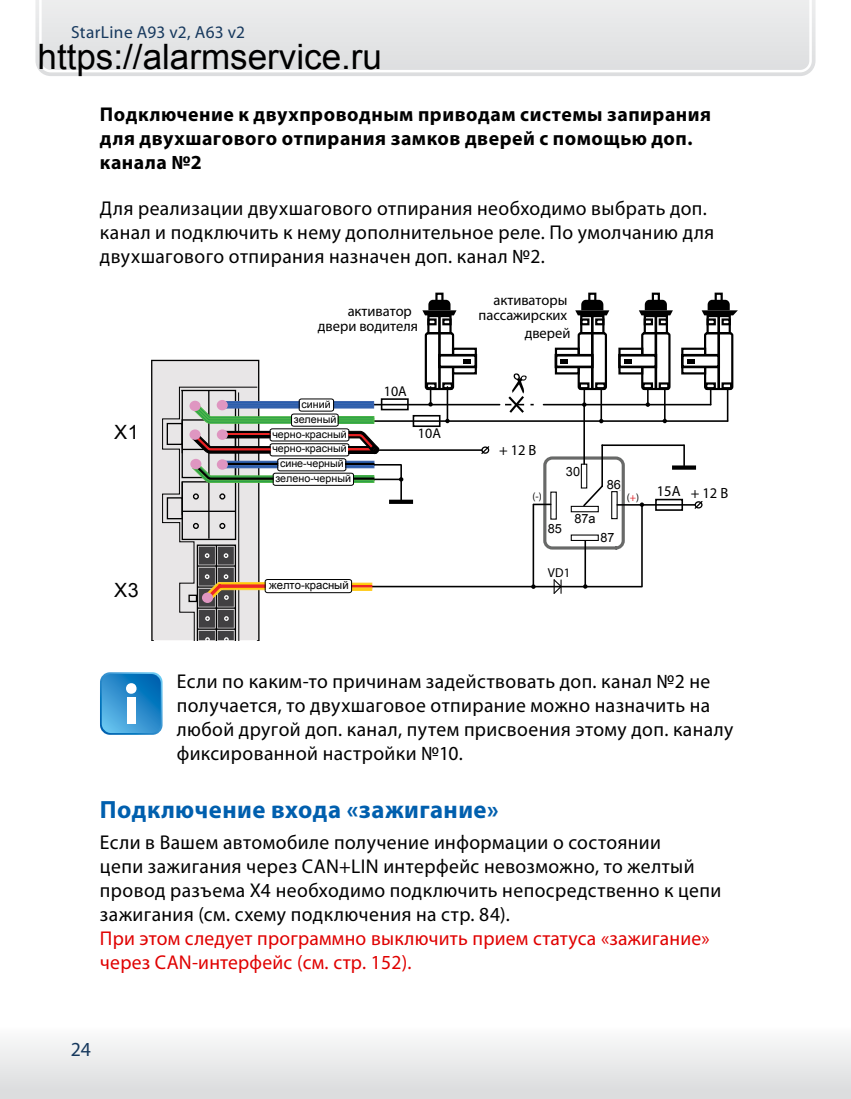
<style>
.page{position:relative;width:851px;height:1099px;background:#fff}
.page>*{position:absolute;margin:0;border:0;box-sizing:border-box;transform-origin:0 0}
.t1{font:700 25px "Myriad Pro";letter-spacing:.02em;color:#005fae}
.t2{font:20px/24px "Myriad Pro";letter-spacing:.02em;color:#000}
.t3{font:700 20px/24px "Myriad Pro";letter-spacing:.025em;color:#000}
.t4{font:20px/24px "Myriad Pro";letter-spacing:.01em;color:#e00000}
.t5{font:20px "Myriad Pro";color:#17395e}
.t6{font:19.75px "Arial";color:#000}
.t7{font:17.5px "Myriad Pro";letter-spacing:.01em;color:#17395e}
.t8{font:14.75px/14.8px "Myriad Pro";color:#000}
.t9{font:14.25px "Myriad Pro";color:#000}
.t10{font:13px "Myriad Pro";color:#000}
.t11{font:12.75px "Arial";letter-spacing:-.005em;color:#000}
.t12{font:11.25px "Arial";color:#000}
.t13{font:10.75px "Myriad Pro";color:#000}
.t14{font:10.5px/14.8px "Arial";color:#000}
.s1{color:#dd1f26}
</style>
<div class="page">
<svg style="left:35px;top:0;width:780px;height:76px;background:#dedfe1"></svg>
<svg style="left:38px;top:0;width:774px;height:74px;background:#dbdcdd"></svg>
<svg style="left:0;top:1041px;width:850px;height:57px"></svg>
<svg style="left:505px;top:373px;width:28px;height:40px"></svg>
<hr style="left:374px;top:420px;width:353px;height:2px;background:#000">
<hr style="left:373px;top:404px;width:126px;height:1px;background:#000">
<div style="left:435px;top:292px;width:8px;height:11px;border:2px solid #000"></div>
<div style="left:452px;top:347px;width:25px;height:27px;border:2px solid #000"></div>
<svg style="left:463px;top:359px;width:8px;height:5px"></svg>
<div style="left:438px;top:354px;width:39px;height:14px;border:3px solid #000"></div>
<svg style="left:464px;top:359px;width:7px;height:4px"></svg>
<svg style="left:422px;top:300px;width:34px;height:106px"></svg>
<hr style="left:446px;top:387px;width:2px;height:34px;background:#000">
<hr style="left:543px;top:404px;width:167px;height:1px;background:#000">
<div style="left:588px;top:292px;width:8px;height:11px;border:2px solid #000"></div>
<div style="left:554px;top:347px;width:25px;height:27px;border:2px solid #000"></div>
<div style="left:554px;top:354px;width:39px;height:14px;border:3px solid #000"></div>
<svg style="left:560px;top:359px;width:8px;height:4px"></svg>
<div style="left:651px;top:292px;width:8px;height:11px;border:2px solid #000"></div>
<div style="left:618px;top:347px;width:25px;height:27px;border:2px solid #000"></div>
<svg style="left:624px;top:359px;width:8px;height:5px"></svg>
<div style="left:618px;top:354px;width:39px;height:14px;border:3px solid #000"></div>
<svg style="left:624px;top:359px;width:7px;height:4px"></svg>
<hr style="left:664px;top:389px;width:1px;height:32px;background:#000">
<hr style="left:726px;top:389px;width:2px;height:32px;background:#000">
<hr style="left:600px;top:389px;width:2px;height:32px;background:#000">
<div style="left:714px;top:292px;width:8px;height:11px;border:2px solid #000"></div>
<div style="left:681px;top:347px;width:25px;height:27px;border:2px solid #000"></div>
<svg style="left:687px;top:359px;width:8px;height:5px"></svg>
<div style="left:681px;top:354px;width:39px;height:14px;border:3px solid #000"></div>
<svg style="left:687px;top:359px;width:7px;height:4px"></svg>
<svg style="left:701px;top:300px;width:36px;height:104px"></svg>
<svg style="left:638px;top:300px;width:34px;height:107px"></svg>
<svg style="left:575px;top:300px;width:34px;height:107px"></svg>
<svg style="left:683px;top:445px;width:1px;height:20px"></svg>
<svg style="left:639px;top:502px;width:5px;height:5px"></svg>
<svg style="left:672px;top:465px;width:24px;height:4px"></svg>
<div style="left:543px;top:456px;width:81px;height:93px;border:3px solid #686968;border-radius:7px"></div>
<div style="left:570px;top:506px;width:28px;height:6px;border:1px solid #000"></div>
<div style="left:570px;top:534px;width:28px;height:7px;border:1px solid #000"></div>
<div style="left:580px;top:463px;width:7px;height:25px;border:1px solid #000"></div>
<div style="left:611px;top:491px;width:6px;height:28px;border:1px solid #000"></div>
<svg style="left:581px;top:484px;width:22px;height:24px"></svg>
<svg style="left:533px;top:503px;width:17px;height:2px"></svg>
<hr style="left:601px;top:445px;width:2px;height:41px;background:#000">
<hr style="left:532px;top:504px;width:2px;height:81px;background:#000">
<hr style="left:641px;top:505px;width:1px;height:81px;background:#000">
<hr style="left:602px;top:444px;width:81px;height:2px;background:#000">
<hr style="left:400px;top:465px;width:2px;height:34px;background:#000">
<div style="left:389px;top:499px;width:24px;height:5px;background:#000"></div>
<svg style="left:374px;top:464px;width:27px;height:1px"></svg>
<hr style="left:371px;top:478px;width:29px;height:2px;background:#000">
<svg style="left:552px;top:579px;width:10px;height:15px"></svg>
<div style="left:655px;top:499px;width:28px;height:12px;border:2px solid #000"></div>
<div style="left:381px;top:398px;width:27px;height:12px;border:2px solid #000"></div>
<div style="left:412px;top:415px;width:28px;height:12px;border:2px solid #000"></div>
<hr style="left:617px;top:504px;width:78px;height:1px;background:#000">
<hr style="left:584px;top:541px;width:2px;height:44px;background:#000">
<hr style="left:583px;top:404px;width:2px;height:60px;background:#000">
<svg style="left:693px;top:501px;width:10px;height:8px"></svg>
<hr style="left:374px;top:449px;width:108px;height:2px;background:#000">
<svg style="left:480px;top:446px;width:10px;height:8px"></svg>
<hr style="left:371px;top:585px;width:271px;height:2px;background:#000">
<div style="left:225px;top:401px;width:74px;height:3px;border:1px solid #4167b0"></div>
<div style="left:225px;top:403px;width:74px;height:3px;border:1px solid #4167b0"></div>
<div style="left:225px;top:406px;width:74px;height:2px;border:1px solid #4167b0"></div>
<div style="left:333px;top:401px;width:40px;height:3px;border:1px solid #4167b0"></div>
<div style="left:333px;top:403px;width:40px;height:3px;border:1px solid #4167b0"></div>
<div style="left:333px;top:406px;width:40px;height:2px;border:1px solid #4167b0"></div>
<div style="left:338px;top:416px;width:36px;height:3px;border:1px solid #51b848"></div>
<div style="left:338px;top:419px;width:36px;height:2px;border:1px solid #51b848"></div>
<div style="left:338px;top:421px;width:36px;height:2px;border:1px solid #51b848"></div>
<div style="left:291px;top:413px;width:47px;height:13px;border:1px solid #000;border-radius:2px"></div>
<div style="left:353px;top:476px;width:21px;height:2px;border:1px solid #51b848"></div>
<div style="left:353px;top:478px;width:21px;height:2px;border:1px solid #000"></div>
<div style="left:353px;top:480px;width:21px;height:2px;border:1px solid #51b848"></div>
<div style="left:273px;top:473px;width:81px;height:12px;border:1px solid #000;border-radius:2px"></div>
<div style="left:299px;top:398px;width:35px;height:13px;border:1px solid #000;border-radius:2px"></div>
<div style="left:270px;top:428px;width:79px;height:13px;border:1px solid #000;border-radius:2px"></div>
<div style="left:346px;top:461px;width:28px;height:2px;border:1px solid #4167b0"></div>
<div style="left:346px;top:463px;width:28px;height:2px;border:1px solid #000"></div>
<div style="left:346px;top:465px;width:28px;height:3px;border:1px solid #4167b0"></div>
<div style="left:277px;top:458px;width:69px;height:13px;border:1px solid #000;border-radius:2px"></div>
<div style="left:270px;top:443px;width:79px;height:13px;border:1px solid #000;border-radius:2px"></div>
<svg style="left:349px;top:431px;width:30px;height:22px"></svg>
<div style="left:370px;top:445px;width:9px;height:9px;border:6px solid #000;border-radius:50%"></div>
<div style="left:351px;top:583px;width:21px;height:2px;border:1px solid #ffcd33"></div>
<div style="left:351px;top:585px;width:21px;height:3px;border:1px solid #ee2524"></div>
<div style="left:351px;top:588px;width:21px;height:2px;border:1px solid #ffcd33"></div>
<svg style="left:151px;top:360px;width:140px;height:280px"></svg>
<div style="left:265px;top:579px;width:87px;height:14px;border:1px solid #000;border-radius:2px"></div>
<div style="left:202px;top:592px;width:11px;height:11px;background:#df96c1;border-radius:50%"></div>
<svg style="left:100px;top:672px;width:62px;height:62px;background:#3392ce"></svg>
<div style="left:126px;top:683px;width:11px;height:10px;background:#fff;border-radius:50%"></div>
<div style="left:127px;top:697px;width:8px;height:27px;background:#fff"></div>
<p class="t7" style="left:71px;top:22px;width:175px">StarLine A93 v2, А63 v2</p>
<p class="t3" style="left:100px;top:102px;width:612px">Подключение к двухпроводным приводам системы запирания для двухшагового отпирания замков дверей с помощью доп. канала №2</p>
<p class="t2" style="left:100px;top:196px;width:615px">Для реализации двухшагового отпирания необходимо выбрать доп. канал и подключить к нему дополнительное реле. По умолчанию для двухшагового отпирания назначен доп. канал №2.</p>
<p class="t8" style="left:318px;top:303px;width:101px;text-indent:30px">активатор двери водителя</p>
<p class="t8" style="left:478px;top:293px;width:90px;text-align:right">активаторы пассажирских</p>
<p class="t8" style="left:524px;top:325px;width:47px">дверей</p>
<p class="t6" style="left:114px;top:419px;width:26px">Х1</p>
<p class="t6" style="left:114px;top:576px;width:26px">Х3</p>
<p class="t14" style="left:301px;top:397px;width:31px">синий</p>
<p class="t14" style="left:272px;top:412px;width:76px;text-indent:21px">зеленый черно-красный</p>
<p class="t14" style="left:272px;top:441px;width:76px">черно-красный</p>
<p class="t14" style="left:280px;top:456px;width:65px">сине-черный</p>
<p class="t14" style="left:275px;top:471px;width:77px">зелено-черный</p>
<p class="t9" style="left:384px;top:382px;width:24px">10А</p>
<p class="t9" style="left:418px;top:424px;width:24px">10А</p>
<p class="t12" style="left:269px;top:577px;width:81px">желто-красный</p>
<p class="t8" style="left:499px;top:443px;width:39px">+ 12 В</p>
<p class="t11" style="left:566px;top:463px;width:16px">30</p>
<p class="t11" style="left:606px;top:476px;width:16px">86</p>
<p class="t8" style="left:656px;top:484px;width:25px">15А</p>
<p class="t13" style="left:532px;top:489px;width:11px">(-)</p>
<p class="t13" style="left:626px;top:490px;width:14px">(<span class="s1">+</span>)</p>
<p class="t8" style="left:690px;top:485px;width:39px">+ 12 В</p>
<p class="t11" style="left:547px;top:519px;width:16px">85</p>
<p class="t11" style="left:574px;top:510px;width:23px">87а</p>
<p class="t10" style="left:547px;top:564px;width:24px">VD1</p>
<p class="t2" style="left:177px;top:668px;width:558px">Если по каким-то причинам задействовать доп. канал №2 не получается, то двухшаговое отпирание можно назначить на любой другой доп. канал, путем присвоения этому доп. каналу фиксированной настройки №10.</p>
<p class="t1" style="left:100px;top:793px;width:400px">Подключение входа «зажигание»</p>
<p class="t2" style="left:100px;top:830px;width:622px">Если в Вашем автомобиле получение информации о состоянии<br>цепи зажигания через CAN+LIN интерфейс невозможно, то желтый провод разъема Х4 необходимо подключить непосредственно к цепи зажигания (см. схему подключения на стр. 84).</p>
<p class="t4" style="left:100px;top:926px;width:611px">При этом следует программно выключить прием статуса «зажигание» через CAN-интерфейс (см. стр. 152).</p>
<p class="t5" style="left:71px;top:1037px;width:22px">24</p>
</div>
